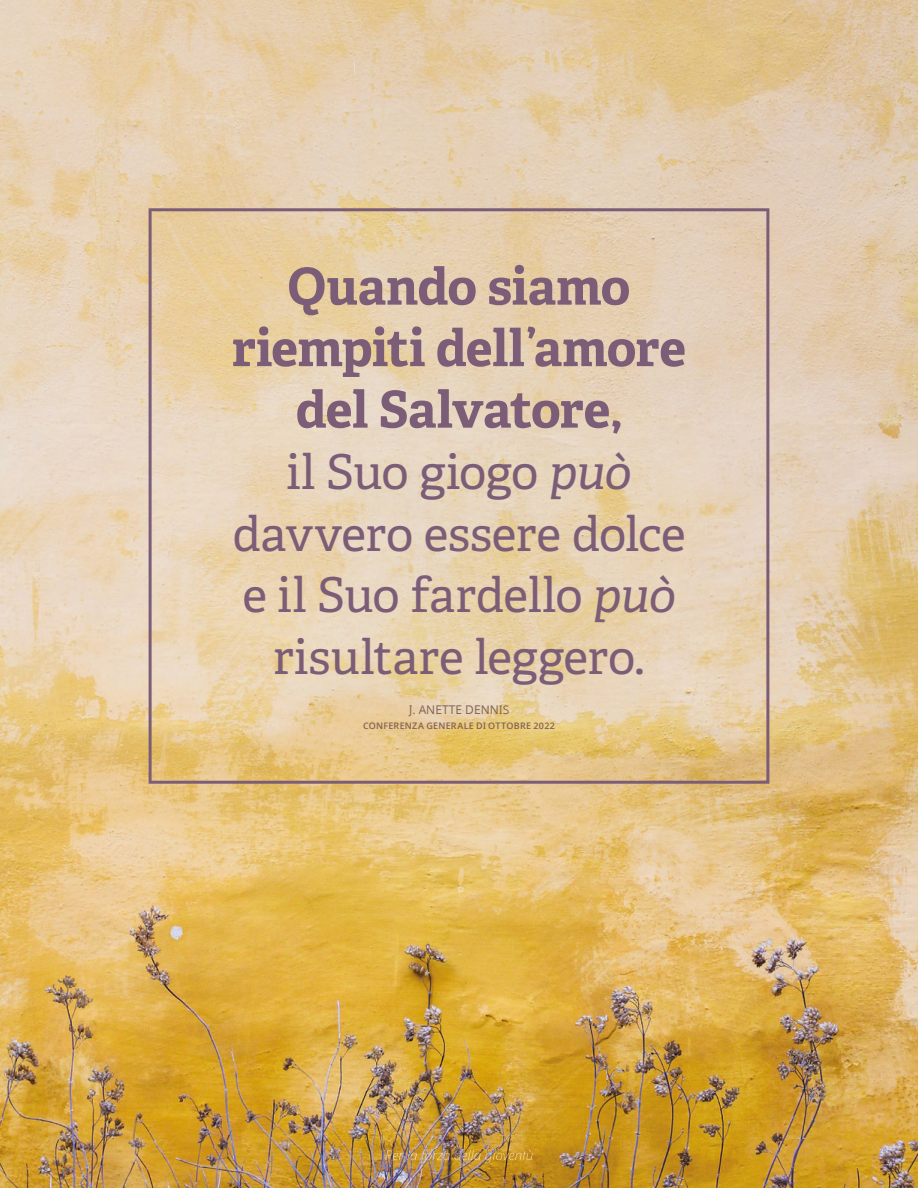
<style>
.page{position:relative;width:918px;height:1188px;background:#fff}
.page>*{position:absolute;margin:0;border:0;box-sizing:border-box;transform-origin:0 0}
.t1{font:700 51px/61.5px "Helam Slablds Lat";letter-spacing:-.01em;color:#7c5d77;text-align:center}
.t2{font:48px/61.5px "Helam Slablds Lat";letter-spacing:-.01em;color:#7c5d77;text-align:center}
.t3{font:12px "Dots Solidlds Lat";color:#806157}
.t4{font:600 9px "Dots Solidlds Lat";letter-spacing:.025em;color:#806157}
.s1{font-style:italic}
</style>
<div class="page">
<img style="left:0;top:0;width:918px;height:1188px">
<svg style="left:149px;top:208px;width:620px;height:576px;background:#e5ceac"></svg>
<img style="left:385px;top:1150px;width:148px;height:13px">
<p class="t1" style="left:232px;top:255px;width:456px">Quando siamo riempiti dell’amore del Salvatore,</p>
<p class="t2" style="left:232px;top:441px;width:455px">il Suo giogo <span class="s1">può </span>davvero essere dolce e il Suo fardello <span class="s1">può </span>risultare leggero.</p>
<p class="t3" style="left:409px;top:701px;width:102px">J. ANETTE DENNIS</p>
<p class="t4" style="left:363px;top:719px;width:194px">CONFERENZA GENERALE DI OTTOBRE 2022</p>
</div>
